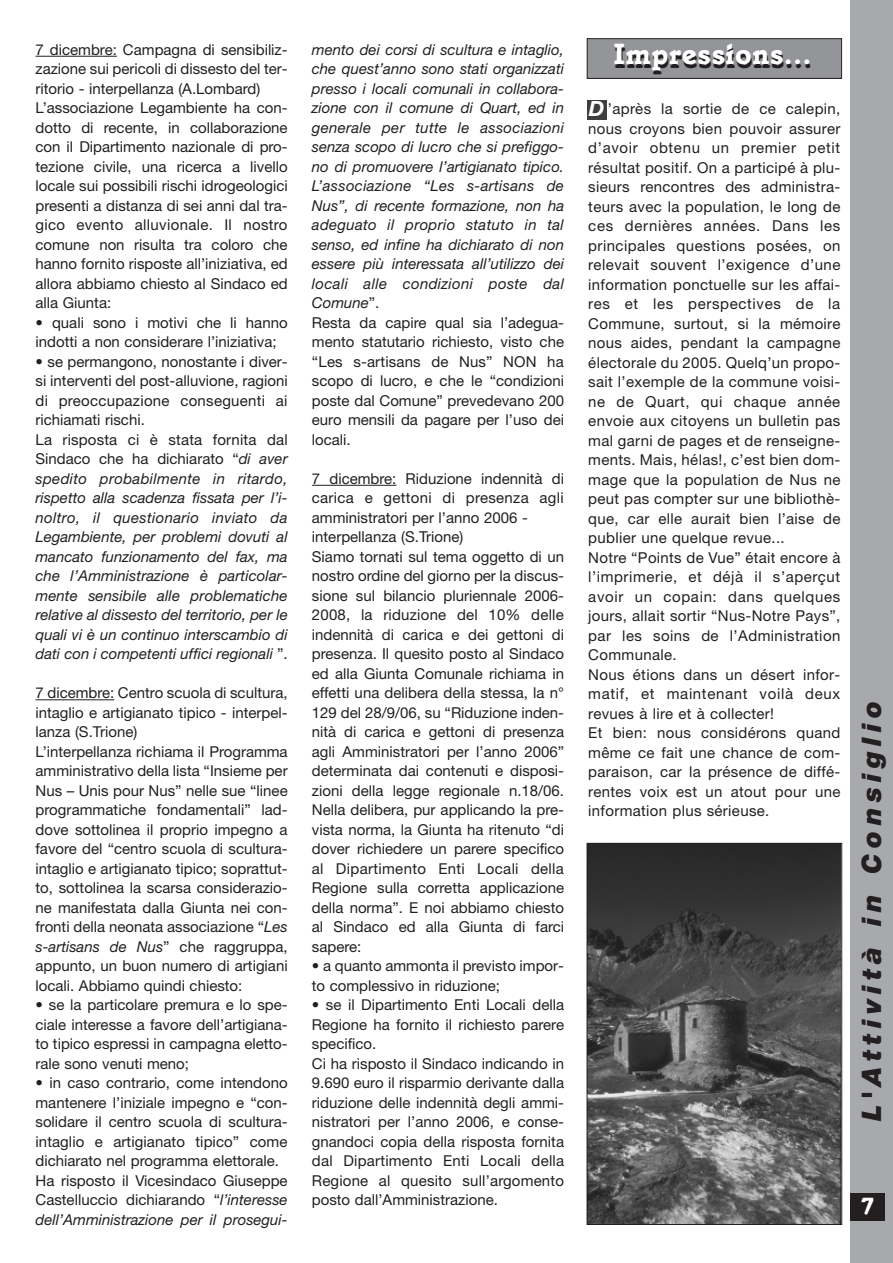
<style>
.page{position:relative;width:893px;height:1263px;background:#fff}
.page>*{position:absolute;margin:0;border:0;box-sizing:border-box;transform-origin:0 0}
.t1{font:700 30px "Italia";letter-spacing:.03em;color:#231f20}
.t2{font:italic 900 27px "Helvetica Neue";letter-spacing:.2em;color:#231f20}
.t3{font:700 24px "Italia";color:#fff}
.t4{font:italic 700 21px "Helvetica Neue";color:#fff}
.t5{font:15px/19.5px "Helvetica Neue";color:#231f20}
.t6{font:italic 15px/19.5px "Helvetica Neue";color:#231f20}
.t7{font:15px/19.5px "Helvetica Neue";letter-spacing:.02em;color:#231f20}
.s1{font-style:normal}
.s2{font-style:italic}
</style>
<div class="page">
<div style="left:850px;top:0;width:43px;height:1263px;background:#a8a9ad"></div>
<div style="left:850px;top:1193px;width:34px;height:27px;background:#231f20"></div>
<hr style="left:36px;top:56px;width:69px;height:1px;background:#231f20">
<svg style="left:105px;top:56px;width:12px;height:1px"></svg>
<hr style="left:36px;top:699px;width:66px;height:1px;background:#231f20">
<svg style="left:102px;top:699px;width:12px;height:1px"></svg>
<hr style="left:312px;top:485px;width:72px;height:1px;background:#231f20">
<svg style="left:384px;top:485px;width:12px;height:1px"></svg>
<div style="left:588px;top:39px;width:253px;height:39px;background:#939598"></div>
<div style="left:587px;top:38px;width:255px;height:41px;border:1px solid #231f20"></div>
<img style="left:589px;top:845px;width:251px;height:378px">
<div style="left:587px;top:843px;width:255px;height:382px;border:1px solid #231f20"></div>
<div style="left:587px;top:100px;width:19px;height:19px;background:#3e3e3f"></div>
<p class="t5" style="left:36px;top:41px;width:254px">7 dicembre: Campagna di sensibiliz&shy;zazione sui pericoli di dissesto del ter&shy;ritorio - interpellanza (A.Lombard)<br>L’associazione Legambiente ha con&shy;dotto di recente, in collaborazione con il Dipartimento nazionale di pro&shy;tezione civile, una ricerca a livello locale sui possibili rischi idrogeologici presenti a distanza di sei anni dal tra&shy;gico evento alluvionale. Il nostro comune non risulta tra coloro che hanno fornito risposte all’iniziativa, ed allora abbiamo chiesto al Sindaco ed alla Giunta:</p>
<p class="t5" style="left:36px;top:314px;width:254px">• quali sono i motivi che li hanno indotti a non considerare l’iniziativa;</p>
<p class="t6" style="left:36px;top:353px;width:254px"><span class="s1">• se permangono, nonostante i diver&shy;si interventi del post-alluvione, ragioni di preoccupazione conseguenti ai richiamati rischi.<br>La risposta ci è stata fornita dal Sindaco che ha dichiarato “</span>di aver spedito probabilmente in ritardo, rispetto alla scadenza fissata per l’i&shy;noltro, il questionario inviato da Legambiente, per problemi dovuti al mancato funzionamento del fax, ma che l’Amministrazione è particolar&shy;mente sensibile alle problematiche relative al dissesto del territorio, per le quali vi è un continuo interscambio di dati con i competenti uffici regionali <span class="s1">”.</span></p>
<p class="t5" style="left:36px;top:685px;width:254px">7 dicembre: Centro scuola di scultura, intaglio e artigianato tipico - interpel&shy;lanza (S.Trione)<br>L’interpellanza richiama il Programma amministrativo della lista “Insieme per Nus – Unis pour Nus” nelle sue “linee programmatiche fondamentali” lad&shy;dove sottolinea il proprio impegno a favore del “centro scuola di scultura&shy;intaglio e artigianato tipico; soprattut&shy;to, sottolinea la scarsa considerazio&shy;ne manifestata dalla Giunta nei con&shy;fronti della neonata associazione “<span class="s2">Les s-artisans de Nus</span>” che raggruppa, appunto, un buon numero di artigiani locali. Abbiamo quindi chiesto:</p>
<p class="t5" style="left:36px;top:997px;width:254px;text-align:justify">• se la particolare premura e lo spe&shy;ciale interesse a favore dell’artigiana&shy;to tipico espressi in campagna eletto&shy;rale sono venuti meno;</p>
<p class="t5" style="left:36px;top:1075px;width:254px">• in caso contrario, come intendono mantenere l’iniziale impegno e “con&shy;solidare il centro scuola di scultura&shy;intaglio e artigianato tipico” come dichiarato nel programma elettorale.<br>Ha risposto il Vicesindaco Giuseppe Castelluccio dichiarando “<span class="s2">l’interesse dell’Amministrazione per il prosegui-</span></p>
<p class="t6" style="left:312px;top:41px;width:254px">mento dei corsi di scultura e intaglio, che quest’anno sono stati organizzati presso i locali comunali in collabora&shy;zione con il comune di Quart, ed in generale per tutte le associazioni senza scopo di lucro che si prefiggo&shy;no di promuovere l’artigianato tipico.<br>L’associazione “Les s-artisans de Nus”, di recente formazione, non ha adeguato il proprio statuto in tal senso, ed infine ha dichiarato di non essere più interessata all’utilizzo dei locali alle condizioni poste dal Comune<span class="s1">”.<br>Resta da capire qual sia l’adegua&shy;mento statutario richiesto, visto che “Les s-artisans de Nus” NON ha scopo di lucro, e che le “condizioni poste dal Comune” prevedevano 200 euro mensili da pagare per l’uso dei locali.</span></p>
<p class="t5" style="left:312px;top:470px;width:254px">7 dicembre: Riduzione indennità di carica e gettoni di presenza agli amministratori per l’anno 2006 - interpellanza (S.Trione)<br>Siamo tornati sul tema oggetto di un nostro ordine del giorno per la discus&shy;sione sul bilancio pluriennale 2006- 2008, la riduzione del 10% delle indennità di carica e dei gettoni di presenza. Il quesito posto al Sindaco ed alla Giunta Comunale richiama in effetti una delibera della stessa, la n° 129 del 28/9/06, su “Riduzione inden&shy;nità di carica e gettoni di presenza agli Amministratori per l’anno 2006” determinata dai contenuti e disposi&shy;zioni della legge regionale n.18/06.<br>Nella delibera, pur applicando la pre&shy;vista norma, la Giunta ha ritenuto “di dover richiedere un parere specifico al Dipartimento Enti Locali della Regione sulla corretta applicazione della norma”. E noi abbiamo chiesto al Sindaco ed alla Giunta di farci sapere:</p>
<p class="t5" style="left:312px;top:958px;width:254px">• a quanto ammonta il previsto impor&shy;to complessivo in riduzione;</p>
<p class="t5" style="left:312px;top:997px;width:254px">• se il Dipartimento Enti Locali della Regione ha fornito il richiesto parere specifico.<br>Ci ha risposto il Sindaco indicando in 9.690 euro il risparmio derivante dalla riduzione delle indennità degli ammi&shy;nistratori per l’anno 2006, e conse&shy;gnandoci copia della risposta fornita dal Dipartimento Enti Locali della Regione al quesito sull’argomento posto dall’Amministrazione.</p>
<h1 class="t1" style="left:614px;top:47px;width:199px">Impressions...</h1>
<p class="t7" style="left:588px;top:101px;width:254px;text-indent:20px">’après la sortie de ce calepin, nous croyons bien pouvoir assurer d’avoir obtenu un premier petit résultat positif. On a participé à plu&shy;sieurs rencontres des administra&shy;teurs avec la population, le long de ces dernières années. Dans les principales questions posées, on relevait souvent l’exigence d’une information ponctuelle sur les affai&shy;res et les perspectives de la<br>Commune, surtout, si la mémoire nous aides, pendant la campagne électorale du 2005. Quelq’un propo&shy;sait l’exemple de la commune voisi&shy;ne de Quart, qui chaque année envoie aux citoyens un bulletin pas mal garni de pages et de renseigne&shy;ments. Mais, hélas!, c’est bien dom&shy;mage que la population de Nus ne peut pas compter sur une bibliothè&shy;que, car elle aurait bien l’aise de publier une quelque revue...<br>Notre “Points de Vue” était encore à l’imprimerie, et déjà il s’aperçut avoir un copain: dans quelques jours, allait sortir “Nus-Notre Pays”, par les soins de l’Administration<br>Communale.<br>Nous étions dans un désert infor&shy;matif, et maintenant voilà deux revues à lire et à collecter!<br>Et bien: nous considérons quand même ce fait une chance de com&shy;paraison, car la présence de diffé&shy;rentes voix est un atout pour une information plus sérieuse.</p>
<h3 class="t4" style="left:589px;top:101px;width:17px">D</h3>
<h2 class="t2" style="left:862px;top:1121px;width:422px;rotate:-90deg">L'Attività in Consiglio</h2>
<h3 class="t3" style="left:861px;top:1197px;width:15px">7</h3>
</div>
